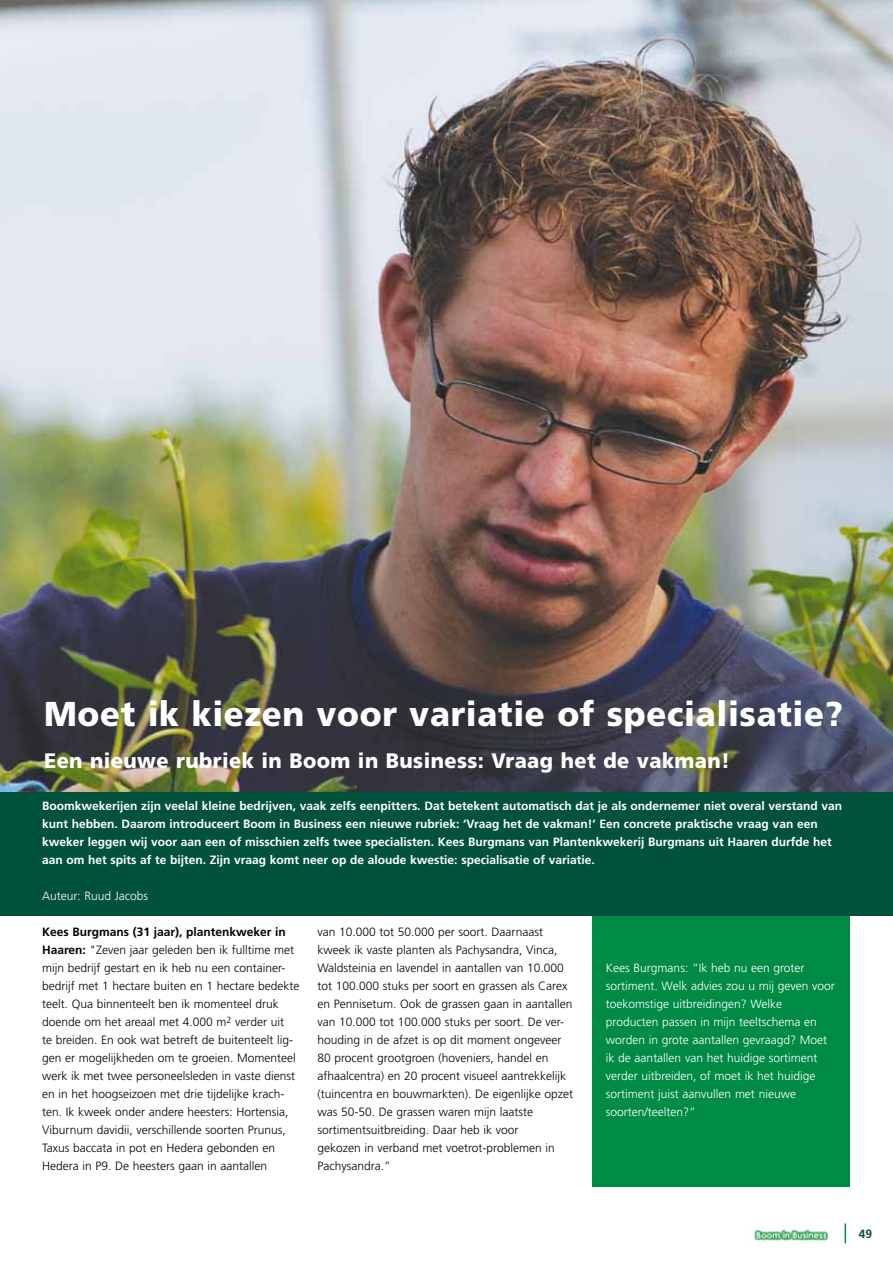
<style>
.page{position:relative;width:893px;height:1263px;background:#fff}
.page>*{position:absolute;margin:0;border:0;box-sizing:border-box;transform-origin:0 0}
.t1{font:900 34.5px "Frutiger";letter-spacing:.02em;color:#fff;scale:.95 1}
.t2{font:900 21px "Frutiger";letter-spacing:.02em;color:#fff;scale:.95 1}
.t3{font:300 12px/18px "Frutiger";color:#000}
.t4{font:700 12px/18px "Frutiger";color:#fff}
.t5{font:300 12px/18px "Frutiger";color:#fff}
.t6{font:700 12px "Frutiger";color:#00523c}
.s1{font-weight:700}
</style>
<div class="page">
<svg style="left:845px;top:1223px;width:1px;height:20px"></svg>
<img style="left:754px;top:1228px;width:75px;height:15px">
<img style="left:1px;top:0;width:892px;height:792px">
<div style="left:593px;top:897px;width:257px;height:289px;background:#008b45"></div>
<div style="left:1px;top:792px;width:892px;height:124px;background:#00523c"></div>
<h1 class="t1" style="left:44px;top:693px;width:842px">Moet ik kiezen voor variatie of specialisatie?</h1>
<h2 class="t2" style="left:44px;top:748px;width:724px">Een nieuwe rubriek in Boom in Business: Vraag het de vakman!</h2>
<p class="t4" style="left:42px;top:797px;width:801px">Boomkwekerijen zijn veelal kleine bedrijven, vaak zelfs eenpitters. Dat betekent automatisch dat je als ondernemer niet overal verstand van kunt hebben. Daarom introduceert Boom in Business een nieuwe rubriek: ‘Vraag het de vakman!’ Een concrete praktische vraag van een kweker leggen wij voor aan een of misschien zelfs twee specialisten. Kees Burgmans van Plantenkwekerij Burgmans uit Haaren durfde het aan om het spits af te bijten. Zijn vraag komt neer op de aloude kwestie: specialisatie of variatie.</p>
<p class="t5" style="left:42px;top:887px;width:108px">Auteur: Ruud Jacobs</p>
<p class="t3" style="left:42px;top:923px;width:259px"><span class="s1">Kees Burgmans (31 jaar), plantenkweker in Haaren:</span> "Zeven jaar geleden ben ik fulltime met mijn bedrijf gestart en ik heb nu een container&shy;bedrijf met 1 hectare buiten en 1 hectare bedekte teelt. Qua binnenteelt ben ik momenteel druk doende om het areaal met 4.000 m<sup>2</sup> verder uit<br>te breiden. En ook wat betreft de buitenteelt lig&shy;gen er mogelijkheden om te groeien. Momenteel werk ik met twee personeelsleden in vaste dienst en in het hoogseizoen met drie tijdelijke krach&shy;ten. Ik kweek onder andere heesters: Hortensia, Viburnum davidii, verschillende soorten Prunus, Taxus baccata in pot en Hedera gebonden en Hedera in P9. De heesters gaan in aantallen</p>
<p class="t3" style="left:317px;top:923px;width:257px">van 10.000 tot 50.000 per soort. Daarnaast kweek ik vaste planten als Pachysandra, Vinca, Waldsteinia en lavendel in aantallen van 10.000 tot 100.000 stuks per soort en grassen als Carex en Pennisetum. Ook de grassen gaan in aantallen van 10.000 tot 100.000 stuks per soort. De ver&shy;houding in de afzet is op dit moment ongeveer 80 procent grootgroen (hoveniers, handel en afhaalcentra) en 20 procent visueel aantrekkelijk (tuincentra en bouwmarkten). De eigenlijke opzet was 50-50. De grassen waren mijn laatste sortimentsuitbreiding. Daar heb ik voor<br>gekozen in verband met voetrot-problemen in Pachysandra.”</p>
<p class="t5" style="left:606px;top:959px;width:230px">Kees Burgmans: “Ik heb nu een groter sortiment. Welk advies zou u mij geven voor toekomstige uitbreidingen? Welke producten passen in mijn teeltschema en worden in grote aantallen gevraagd? Moet ik de aantallen van het huidige sortiment verder uitbreiden, of moet ik het huidige sortiment juist aanvullen met nieuwe soorten/teelten?”</p>
<p class="t6" style="left:859px;top:1227px;width:15px">49</p>
</div>
